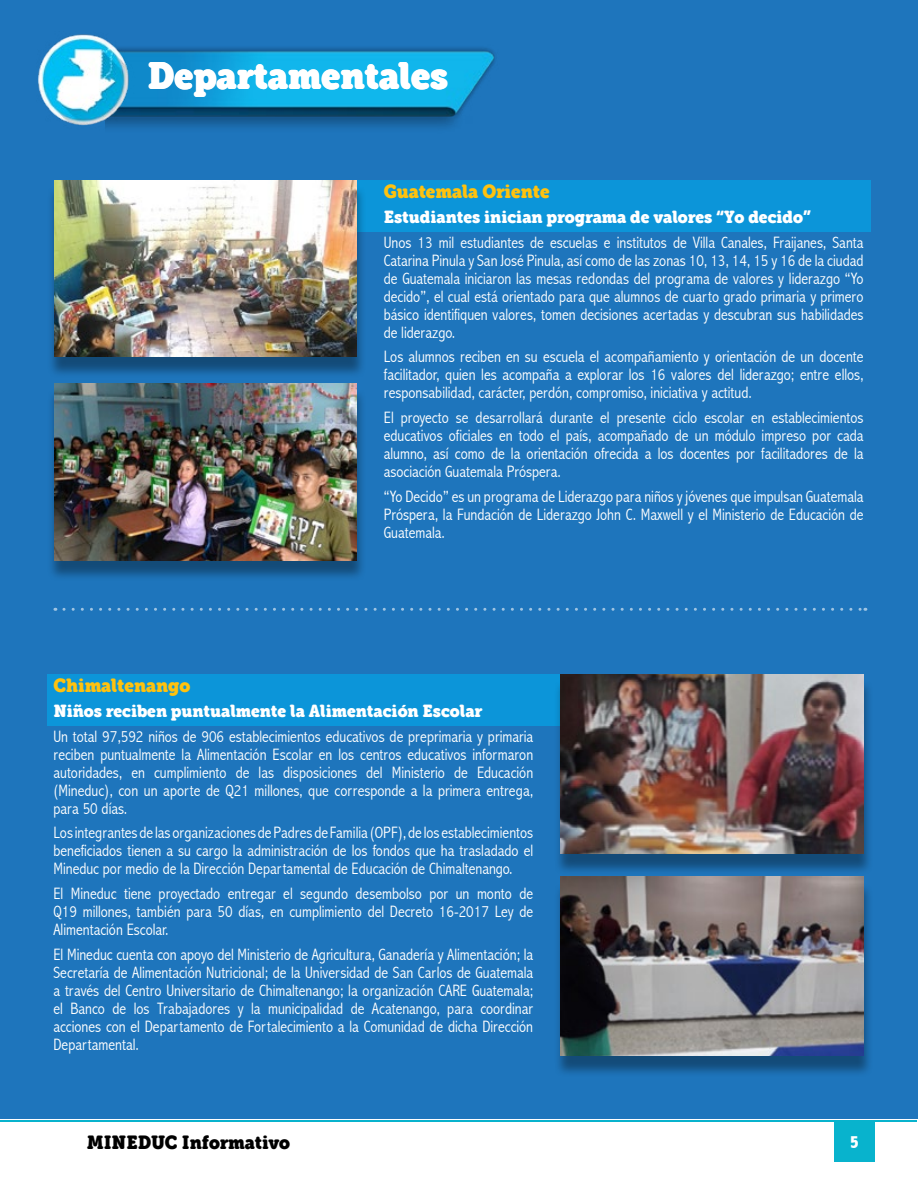
<style>
.page{position:relative;width:918px;height:1188px;background:#fff}
.page>*{position:absolute;margin:0;border:0;box-sizing:border-box;transform-origin:0 0}
.t1{font:36px "eacologica round slab";color:#fff}
.t2{font:18px "eacologica round slab";color:#ffc20e}
.t3{font:18px "eacologica round slab";color:#000}
.t4{font:800 condensed 18px "Abadi";color:#fff}
.t5{font:300 condensed 16.5px/18px "Abadi";color:#fff;text-align:justify}
.t6{font:16.5px "eacologica round slab";color:#fff}
</style>
<div class="page">
<hr style="left:0;top:1120px;width:917px;height:2px;background:#08b3cd">
<div style="left:834px;top:1121px;width:41px;height:41px;background:#08b3cd"></div>
<div style="left:0;top:0;width:918px;height:1119px;background:#1e75bc"></div>
<img style="left:140px;top:47px;width:355px;height:81px">
<img style="left:38px;top:34px;width:102px;height:94px">
<div style="left:280px;top:180px;width:591px;height:51px;background:#0c95d9"></div>
<div style="left:48px;top:674px;width:590px;height:52px;background:#0c95d9"></div>
<svg style="left:64px;top:608px;width:802px;height:3px"></svg>
<div style="left:47px;top:185px;width:320px;height:193px;background:#000;opacity:.36"></div>
<img style="left:54px;top:180px;width:303px;height:177px">
<div style="left:47px;top:388px;width:320px;height:193px;background:#000;opacity:.36"></div>
<img style="left:54px;top:383px;width:303px;height:177px">
<div style="left:554px;top:679px;width:319px;height:197px;background:#000;opacity:.36"></div>
<img style="left:561px;top:674px;width:303px;height:179px">
<div style="left:554px;top:882px;width:319px;height:196px;background:#000;opacity:.36"></div>
<img style="left:561px;top:877px;width:303px;height:179px">
<h1 class="t1" style="left:148px;top:53px;width:302px">Departamentales</h1>
<p class="t2" style="left:384px;top:180px;width:167px">Guatemala Oriente</p>
<p class="t6" style="left:384px;top:206px;width:428px">Estudiantes inician programa de valores “Yo decido”</p>
<p class="t5" style="left:384px;top:233px;width:481px">Unos 13 mil estudiantes de escuelas e institutos de Villa Canales, Fraijanes, Santa Catarina Pinula y San José Pinula, así como de las zonas 10, 13, 14, 15 y 16 de la ciudad de Guatemala iniciaron las mesas redondas del programa de valores y liderazgo “Yo decido”, el cual está orientado para que alumnos de cuarto grado primaria y primero básico identifiquen valores, tomen decisiones acertadas y descubran sus habilidades de liderazgo.</p>
<p class="t5" style="left:384px;top:348px;width:481px">Los alumnos reciben en su escuela el acompañamiento y orientación de un docente facilitador, quien les acompaña a explorar los 16 valores del liderazgo; entre ellos, responsabilidad, carácter, perdón, compromiso, iniciativa y actitud.</p>
<p class="t5" style="left:384px;top:409px;width:481px">El proyecto se desarrollará durante el presente ciclo escolar en establecimientos educativos oficiales en todo el país, acompañado de un módulo impreso por cada alumno, así como de la orientación ofrecida a los docentes por facilitadores de la asociación Guatemala Próspera.</p>
<p class="t5" style="left:384px;top:487px;width:481px">“Yo Decido” es un programa de Liderazgo para niños y jóvenes que impulsan Guatemala Próspera, la Fundación de Liderazgo John C. Maxwell y el Ministerio de Educación de Guatemala.</p>
<p class="t2" style="left:53px;top:674px;width:138px">Chimaltenango</p>
<p class="t6" style="left:53px;top:701px;width:430px">Niños reciben puntualmente la Alimentación Escolar</p>
<p class="t5" style="left:53px;top:727px;width:481px">Un total 97,592 niños de 906 establecimientos educativos de preprimaria y primaria reciben puntualmente la Alimentación Escolar en los centros educativos informaron autoridades, en cumplimiento de las disposiciones del Ministerio de Educación (Mineduc), con un aporte de Q21 millones, que corresponde a la primera entrega, para 50 días.</p>
<p class="t5" style="left:53px;top:824px;width:481px">Los integrantes de las organizaciones de Padres de Familia (OPF), de los establecimientos beneficiados tienen a su cargo la administración de los fondos que ha trasladado el Mineduc por medio de la Dirección Departamental de Educación de Chimaltenango.</p>
<p class="t5" style="left:53px;top:885px;width:481px">El Mineduc tiene proyectado entregar el segundo desembolso por un monto de Q19 millones, también para 50 días, en cumplimiento del Decreto 16-2017 Ley de Alimentación Escolar.</p>
<p class="t5" style="left:53px;top:945px;width:481px">El Mineduc cuenta con apoyo del Ministerio de Agricultura, Ganadería y Alimentación; la Secretaría de Alimentación Nutricional; de la Universidad de San Carlos de Guatemala a través del Centro Universitario de Chimaltenango; la organización CARE Guatemala; el Banco de los Trabajadores y la municipalidad de Acatenango, para coordinar acciones con el Departamento de Fortalecimiento a la Comunidad de dicha Dirección Departamental.</p>
<p class="t3" style="left:87px;top:1131px;width:205px">MINEDUC Informativo</p>
<p class="t4" style="left:850px;top:1132px;width:11px">5</p>
</div>
